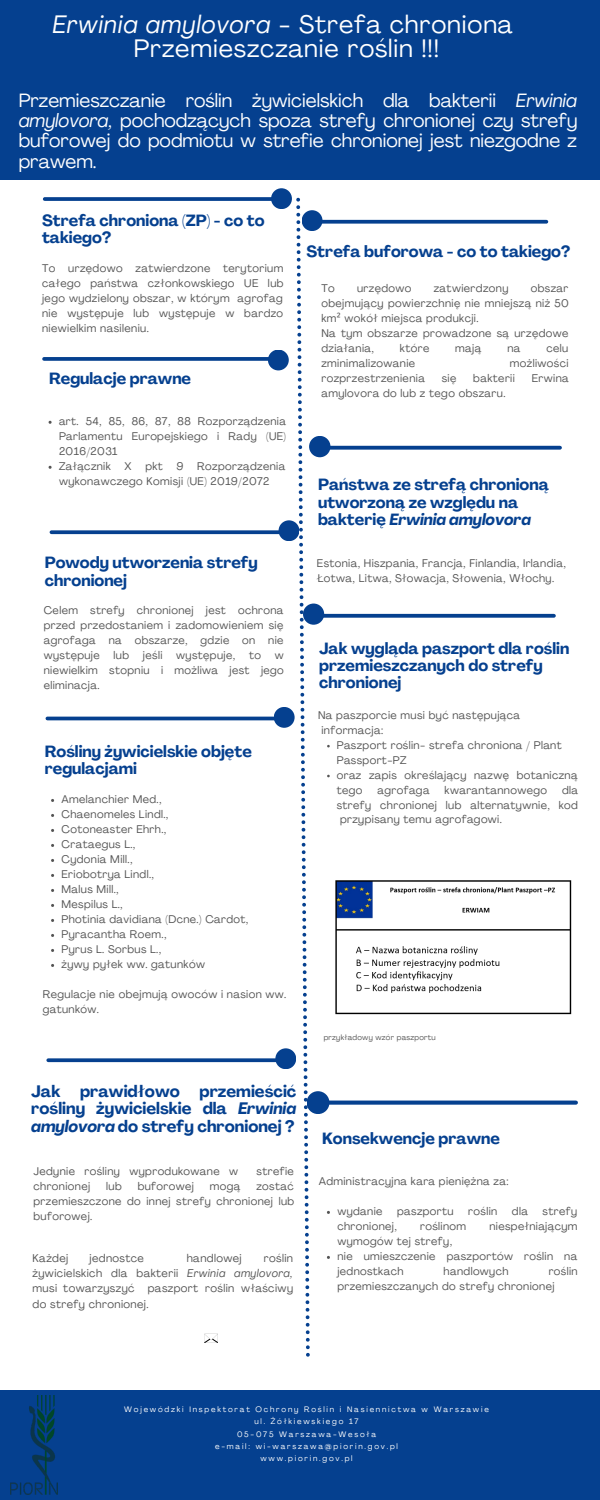
<style>
.page{position:relative;width:600px;height:1500px;background:#fff}
.page>*{position:absolute;margin:0;border:0;box-sizing:border-box;transform-origin:0 0}
.t1{font:25px/23.2px "Agrandir";letter-spacing:.035em;color:#fff;text-align:center}
.t2{font:19px/20.2px "Agrandir";color:#fff;text-align:justify}
.t3{font:700 16.4px/17.2px "Agrandir";color:#05408f;text-align:justify}
.t4{font:700 16px/17.2px "Agrandir";color:#05408f}
.t5{font:11.1px/15.1px "Agrandir";letter-spacing:.035em;color:#545454;text-align:justify}
.t6{font:11px/15px "Agrandir";letter-spacing:.035em;color:#545454}
.t7{font:7.8px "Agrandir";letter-spacing:.225em;color:#fff}
.t8{font:7.6px "Agrandir";letter-spacing:.035em;color:#545454}
.s1{font-style:italic}
.s2{font-family:"Noto Sans"}
</style>
<div class="page">
<div style="left:0;top:0;width:600px;height:179px;background:#05408f"></div>
<svg style="left:296px;top:198px;width:14px;height:1159px"></svg>
<svg style="left:45px;top:197px;width:226px;height:4px"></svg>
<div style="left:271px;top:188px;width:21px;height:21px;background:#05408f;border-radius:50%"></div>
<svg style="left:330px;top:446px;width:230px;height:4px"></svg>
<div style="left:309px;top:436px;width:21px;height:21px;background:#05408f;border-radius:50%"></div>
<svg style="left:329px;top:1101px;width:247px;height:4px"></svg>
<div style="left:307px;top:1091px;width:22px;height:23px;background:#05408f;border-radius:50%"></div>
<svg style="left:324px;top:614px;width:230px;height:4px"></svg>
<div style="left:303px;top:604px;width:21px;height:21px;background:#05408f;border-radius:50%"></div>
<hr style="left:47px;top:717px;width:235px;height:3px;background:#05408f">
<div style="left:274px;top:707px;width:21px;height:21px;background:#05408f;border-radius:50%"></div>
<svg style="left:51px;top:530px;width:228px;height:4px"></svg>
<div style="left:279px;top:520px;width:20px;height:21px;background:#05408f;border-radius:50%"></div>
<svg style="left:48px;top:1058px;width:227px;height:4px"></svg>
<div style="left:275px;top:1048px;width:21px;height:21px;background:#05408f;border-radius:50%"></div>
<div style="left:0;top:1390px;width:600px;height:110px;background:#05408f"></div>
<svg style="left:323px;top:220px;width:223px;height:4px"></svg>
<div style="left:302px;top:210px;width:21px;height:21px;background:#05408f;border-radius:50%"></div>
<svg style="left:44px;top:357px;width:224px;height:4px"></svg>
<div style="left:268px;top:350px;width:21px;height:20px;background:#05408f;border-radius:50%"></div>
<img style="left:335px;top:880px;width:237px;height:135px">
<img style="left:11px;top:1395px;width:46px;height:99px">
<svg style="left:204px;top:1334px;width:14px;height:9px"></svg>
<p class="t1" style="left:52px;top:16px;width:462px"><span class="s1">Erwinia amylovora</span> - Strefa chroniona<br>Przemieszczanie roślin !!!</p>
<p class="t2" style="left:19px;top:92px;width:560px">Przemieszczanie roślin żywicielskich dla bakterii <span class="s1">Erwinia amylovora,</span> pochodzących spoza strefy chronionej czy strefy buforowej do podmiotu w strefie chronionej jest niezgodne z prawem.</p>
<p class="t4" style="left:42px;top:213px;width:224px">Strefa chroniona (ZP) - co to takiego?</p>
<p class="t6" style="left:42px;top:262px;width:243px;text-align:justify">To urzędowo zatwierdzone terytorium całego państwa członkowskiego UE lub jego wydzielony obszar, w którym agrofag nie występuje lub występuje w bardzo niewielkim nasileniu.</p>
<p class="t4" style="left:49px;top:372px;width:144px">Regulacje prawne</p>
<p class="t6" style="left:59px;top:414px;width:229px;text-align:justify">art. 54, 85, 86, 87, 88 Rozporządzenia Parlamentu Europejskiego i Rady (UE)<br>2016/2031</p>
<p class="t6" style="left:59px;top:459px;width:228px">Załącznik X pkt 9 Rozporządzenia wykonawczego Komisji (UE) 2019/2072</p>
<p class="t4" style="left:45px;top:556px;width:215px">Powody utworzenia strefy chronionej</p>
<p class="t6" style="left:44px;top:604px;width:241px;text-align:justify">Celem strefy chronionej jest ochrona przed przedostaniem i zadomowieniem się agrofaga na obszarze, gdzie on nie występuje</p>
<p class="t6" style="left:114px;top:649px;width:17px">lub</p>
<p class="t6" style="left:143px;top:649px;width:21px">jeśli</p>
<p class="t6" style="left:176px;top:649px;width:60px">występuje,</p>
<p class="t6" style="left:249px;top:649px;width:13px">to</p>
<p class="t6" style="left:44px;top:649px;width:242px;text-align:justify;text-indent:231px">w niewielkim stopniu i możliwa jest jego eliminacja.</p>
<p class="t4" style="left:45px;top:744px;width:209px">Rośliny żywicielskie objęte regulacjami</p>
<p class="t6" style="left:62px;top:792px;width:101px">Amelanchier Med.,</p>
<p class="t6" style="left:62px;top:807px;width:108px">Chaenomeles Lindl.,</p>
<p class="t6" style="left:62px;top:822px;width:106px">Cotoneaster Ehrh.,</p>
<p class="t6" style="left:62px;top:837px;width:75px">Crataegus L.,</p>
<p class="t6" style="left:62px;top:852px;width:72px">Cydonia Mill.,</p>
<p class="t6" style="left:62px;top:867px;width:94px">Eriobotrya Lindl.,</p>
<p class="t6" style="left:62px;top:882px;width:59px">Malus Mill.,</p>
<p class="t6" style="left:62px;top:897px;width:63px">Mespilus L.,</p>
<p class="t6" style="left:62px;top:912px;width:188px">Photinia davidiana (Dcne.) Cardot,</p>
<p class="t6" style="left:62px;top:927px;width:106px">Pyracantha Roem.,</p>
<p class="t6" style="left:62px;top:942px;width:101px">Pyrus L. Sorbus L.,</p>
<p class="t6" style="left:62px;top:957px;width:145px">żywy pyłek ww. gatunków</p>
<p class="t6" style="left:43px;top:987px;width:245px">Regulacje nie obejmują owoców i nasion ww. gatunków.</p>
<p class="t4" style="left:307px;top:245px;width:265px">Strefa buforowa - co to takiego?</p>
<p class="t6" style="left:321px;top:282px;width:15px">To</p>
<p class="t6" style="left:357px;top:282px;width:56px">urzędowo</p>
<p class="t6" style="left:434px;top:282px;width:76px">zatwierdzony</p>
<p class="t6" style="left:321px;top:282px;width:249px;text-align:justify;text-indent:209px">obszar obejmujący powierzchnię nie mniejszą niż 50 km<span class="s2">²</span> wokół miejsca produkcji.</p>
<p class="t6" style="left:321px;top:327px;width:249px">Na tym obszarze prowadzone są urzędowe działania,</p>
<p class="t6" style="left:400px;top:342px;width:31px">które</p>
<p class="t6" style="left:455px;top:342px;width:28px">mają</p>
<p class="t6" style="left:507px;top:342px;width:15px">na</p>
<p class="t6" style="left:546px;top:342px;width:23px">celu</p>
<p class="t6" style="left:321px;top:357px;width:95px">zminimalizowanie</p>
<p class="t6" style="left:510px;top:357px;width:60px">możliwości</p>
<p class="t6" style="left:321px;top:372px;width:105px">rozprzestrzenienia</p>
<p class="t6" style="left:442px;top:372px;width:16px">się</p>
<p class="t6" style="left:473px;top:372px;width:43px">bakterii</p>
<p class="t6" style="left:532px;top:372px;width:39px">Erwina</p>
<p class="t6" style="left:321px;top:387px;width:186px">amylovora do lub z tego obszaru.</p>
<p class="t4" style="left:318px;top:478px;width:232px">Państwa ze strefą chronioną utworzoną ze względu na bakterię <span class="s1">Erwinia amylovora</span></p>
<p class="t6" style="left:317px;top:557px;width:250px">Estonia, Hiszpania, Francja, Finlandia, Irlandia,<br>Łotwa, Litwa, Słowacja, Słowenia, Włochy.</p>
<p class="t4" style="left:319px;top:641px;width:252px">Jak wygląda paszport dla roślin przemieszczanych do strefy chronionej</p>
<p class="t6" style="left:321px;top:709px;width:200px;text-indent:-3px">Na paszporcie musi być następująca informacja:</p>
<p class="t6" style="left:337px;top:739px;width:227px">Paszport roślin- strefa chroniona / Plant<br>Passport-PZ</p>
<p class="t6" style="left:337px;top:768px;width:242px">oraz zapis określający nazwę botaniczną tego</p>
<p class="t6" style="left:377px;top:783px;width:54px">agrofaga</p>
<p class="t6" style="left:445px;top:783px;width:104px">kwarantannowego</p>
<p class="t6" style="left:562px;top:783px;width:18px">dla</p>
<p class="t6" style="left:337px;top:798px;width:243px">strefy chronionej lub alternatywnie, kod</p>
<p class="t6" style="left:340px;top:813px;width:163px">przypisany temu agrofagowi.</p>
<p class="t8" style="left:324px;top:1035px;width:114px">przykładowy wzór paszportu</p>
<p class="t3" style="left:31px;top:1084px;width:267px">Jak prawidłowo przemieścić rośliny żywicielskie dla <span class="s1">Erwinia amylovora</span> do strefy chronionej ?</p>
<p class="t6" style="left:34px;top:1165px;width:206px">Jedynie rośliny wyprodukowane w</p>
<p class="t6" style="left:257px;top:1165px;width:39px">strefie</p>
<p class="t6" style="left:34px;top:1180px;width:58px">chronionej</p>
<p class="t6" style="left:106px;top:1180px;width:17px">lub</p>
<p class="t6" style="left:138px;top:1180px;width:58px">buforowej</p>
<p class="t6" style="left:210px;top:1180px;width:32px">mogą</p>
<p class="t6" style="left:34px;top:1180px;width:262px;text-align:justify;text-indent:223px">zostać przemieszczone do innej strefy chronionej lub buforowej.</p>
<p class="t5" style="left:33px;top:1252px;width:262px;text-indent:231px">roślin żywicielskich dla bakterii <span class="s1">Erwinia amylovora, </span>musi towarzyszyć paszport roślin właściwy do strefy chronionej.</p>
<p class="t5" style="left:33px;top:1252px;width:37px">Każdej</p>
<p class="t5" style="left:90px;top:1252px;width:56px">jednostce</p>
<p class="t5" style="left:187px;top:1252px;width:57px">handlowej</p>
<p class="t4" style="left:322px;top:1132px;width:179px">Konsekwencje prawne</p>
<p class="t6" style="left:319px;top:1174px;width:191px">Administracyjna kara pieniężna za:</p>
<p class="t6" style="left:337px;top:1204px;width:47px">wydanie</p>
<p class="t6" style="left:397px;top:1204px;width:58px">paszportu</p>
<p class="t6" style="left:468px;top:1204px;width:31px">roślin</p>
<p class="t6" style="left:512px;top:1204px;width:17px">dla</p>
<p class="t6" style="left:543px;top:1204px;width:36px">strefy</p>
<p class="t6" style="left:337px;top:1219px;width:61px">chronionej,</p>
<p class="t6" style="left:420px;top:1219px;width:47px">roślinom</p>
<p class="t6" style="left:489px;top:1219px;width:90px">niespełniającym</p>
<p class="t6" style="left:337px;top:1234px;width:116px">wymogów tej strefy,</p>
<p class="t6" style="left:337px;top:1249px;width:241px">nie umieszczenie paszportów roślin na jednostkach</p>
<p class="t6" style="left:337px;top:1264px;width:242px;text-indent:211px">roślin przemieszczanych do strefy chronionej</p>
<p class="t6" style="left:444px;top:1264px;width:66px">handlowych</p>
<p class="t7" style="left:124px;top:1406px;width:366px">Wojewódzki Inspektorat Ochrony Roślin i Nasiennictwa w Warszawie</p>
<p class="t7" style="left:254px;top:1418px;width:106px">ul. Żółkiewskiego 17</p>
<p class="t7" style="left:237px;top:1431px;width:141px">05-075 Warszawa-Wesoła</p>
<p class="t7" style="left:215px;top:1443px;width:184px">e-mail: wi-warszawa@piorin.gov.pl</p>
<p class="t7" style="left:260px;top:1456px;width:94px">www.piorin.gov.pl</p>
</div>
